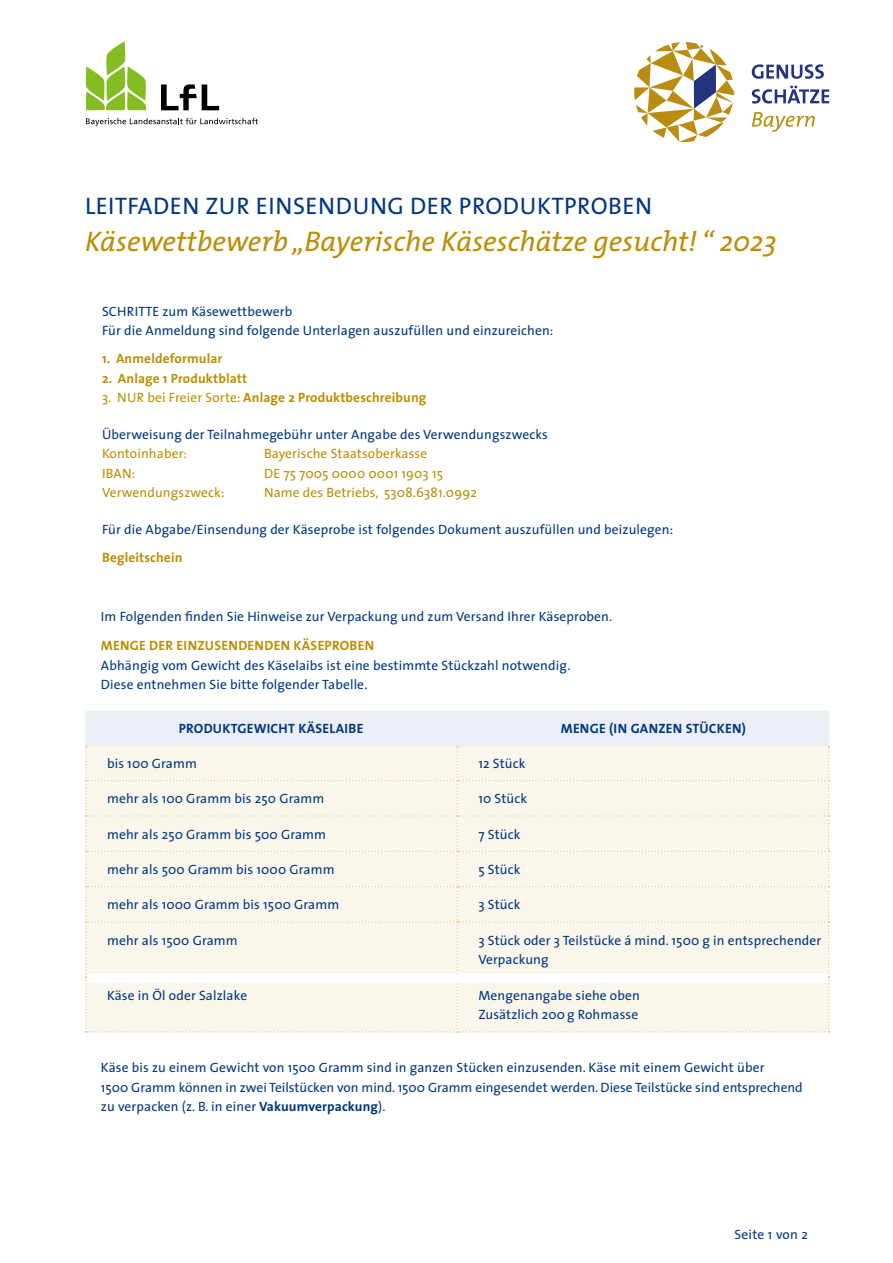
<style>
.page{position:relative;width:893px;height:1263px;background:#fff}
.page>*{position:absolute;margin:0;border:0;box-sizing:border-box;transform-origin:0 0}
.Subline{font:italic 28.5px "The Mix";color:#bb8e08}
.HL{font:24px "The Mix";letter-spacing:.02em;color:#003781}
.Fließtext{font:13.5px/19.5px "The Sans";letter-spacing:.01em;color:#003781}
.Fließtext-2{font:13.5px "The Sans";letter-spacing:.01em;color:#bb8e08}
.Fließtext-3{font:700 13.5px "The Sans";letter-spacing:.01em;color:#bb8e08}
.Zwischenüberschrift_zetriert{font:700 13.5px "The Sans";letter-spacing:.02em;color:#003781}
.Zwischenüberschrift_Versalien{font:700 13.5px "The Sans";letter-spacing:.02em;color:#bb8e08}
.Seitenzahl{font:13.5px "The Sans";letter-spacing:.02em;color:#003781}
.s1{font-weight:400}
.s2{font-weight:700}
</style>
<div class="page">
<svg style="left:85px;top:711px;width:744px;height:321px"></svg>
<div style="left:87px;top:974px;width:740px;height:8px;background:#fff"></div>
<svg style="left:634px;top:42px;width:100px;height:100px"></svg>
<svg style="left:752px;top:112px;width:63px;height:20px"></svg>
<svg style="left:752px;top:86px;width:77px;height:18px"></svg>
<svg style="left:752px;top:64px;width:72px;height:15px"></svg>
<svg style="left:85px;top:41px;width:61px;height:69px"></svg>
<svg style="left:86px;top:118px;width:172px;height:8px"></svg>
<svg style="left:161px;top:84px;width:58px;height:26px"></svg>
<h1 class="HL" style="left:85px;top:186px;width:568px">LEITFADEN ZUR EINSENDUNG DER PRODUKTPROBEN</h1>
<h2 class="Subline" style="left:85px;top:217px;width:693px">Käsewettbewerb „Bayerische Käseschätze gesucht! “ 2023</h2>
<p class="Fließtext" style="left:102px;top:301px;width:192px">SCHRITTE zum Käsewettbewerb</p>
<p class="Fließtext" style="left:102px;top:321px;width:453px">Für die Anmeldung sind folgende Unterlagen auszufüllen und einzureichen:</p>
<p class="Fließtext-3" style="left:102px;top:347px;width:122px">1. Anmeldeformular</p>
<p class="Fließtext-3" style="left:102px;top:367px;width:147px">2. Anlage 1 Produktblatt</p>
<p class="Fließtext-3" style="left:102px;top:386px;width:326px"><span class="s1">3. NUR bei Freier Sorte:</span> Anlage 2 Produktbeschreibung</p>
<p class="Fließtext" style="left:102px;top:424px;width:447px">Überweisung der Teilnahmegebühr unter Angabe des Verwendungszwecks</p>
<p class="Fließtext-2" style="left:102px;top:443px;width:86px">Kontoinhaber:</p>
<p class="Fließtext-2" style="left:264px;top:443px;width:165px">Bayerische Staatsoberkasse</p>
<p class="Fließtext-2" style="left:102px;top:462px;width:35px">IBAN:</p>
<p class="Fließtext-2" style="left:264px;top:462px;width:181px">DE 75 7005 0000 0001 1903 15</p>
<p class="Fließtext-2" style="left:102px;top:482px;width:124px">Verwendungszweck:</p>
<p class="Fließtext-2" style="left:264px;top:482px;width:214px">Name des Betriebs, 5308.6381.0992</p>
<p class="Fließtext" style="left:102px;top:519px;width:573px">Für die Abgabe/Einsendung der Käseprobe ist folgendes Dokument auszufüllen und beizulegen:</p>
<p class="Fließtext-3" style="left:102px;top:546px;width:82px">Begleitschein</p>
<p class="Fließtext" style="left:101px;top:606px;width:513px">Im Folgenden finden Sie Hinweise zur Verpackung und zum Versand Ihrer Käseproben.</p>
<h3 class="Zwischenüberschrift_Versalien" style="left:101px;top:635px;width:275px">MENGE DER EINZUSENDENDEN KÄSEPROBEN</h3>
<p class="Fließtext" style="left:101px;top:655px;width:471px">Abhängig vom Gewicht des Käselaibs ist eine bestimmte Stückzahl notwendig.<br>Diese entnehmen Sie bitte folgender Tabelle.</p>
<h3 class="Zwischenüberschrift_zetriert" style="left:179px;top:717px;width:186px">PRODUKTGEWICHT KÄSELAIBE</h3>
<h3 class="Zwischenüberschrift_zetriert" style="left:561px;top:717px;width:187px">MENGE (IN GANZEN STÜCKEN)</h3>
<p class="Fließtext" style="left:107px;top:753px;width:91px">bis 100 Gramm</p>
<p class="Fließtext" style="left:478px;top:753px;width:49px">12 Stück</p>
<p class="Fließtext" style="left:107px;top:788px;width:219px">mehr als 100 Gramm bis 250 Gramm</p>
<p class="Fließtext" style="left:478px;top:788px;width:50px">10 Stück</p>
<p class="Fließtext" style="left:107px;top:824px;width:221px">mehr als 250 Gramm bis 500 Gramm</p>
<p class="Fließtext" style="left:478px;top:824px;width:44px">7 Stück</p>
<p class="Fließtext" style="left:107px;top:859px;width:229px">mehr als 500 Gramm bis 1000 Gramm</p>
<p class="Fließtext" style="left:478px;top:859px;width:44px">5 Stück</p>
<p class="Fließtext" style="left:107px;top:895px;width:234px">mehr als 1000 Gramm bis 1500 Gramm</p>
<p class="Fließtext" style="left:478px;top:895px;width:44px">3 Stück</p>
<p class="Fließtext" style="left:107px;top:930px;width:132px">mehr als 1500 Gramm</p>
<p class="Fließtext" style="left:478px;top:930px;width:344px">3 Stück oder 3 Teilstücke á mind. 1500 g in entsprechender<br>Verpackung</p>
<p class="Fließtext" style="left:107px;top:985px;width:142px">Käse in Öl oder Salzlake</p>
<p class="Fließtext" style="left:478px;top:985px;width:163px">Mengenangabe siehe oben<br>Zusätzlich 200g Rohmasse</p>
<p class="Fließtext" style="left:101px;top:1057px;width:703px">Käse bis zu einem Gewicht von 1500 Gramm sind in ganzen Stücken einzusenden. Käse mit einem Gewicht über<br>1500 Gramm können in zwei Teilstücken von mind. 1500 Gramm eingesendet werden. Diese Teilstücke sind entsprechend zu verpacken (z. B. in einer <span class="s2">Vakuumverpackung</span>).</p>
<p class="Seitenzahl" style="left:734px;top:1223px;width:75px">Seite 1 von 2</p>
</div>
